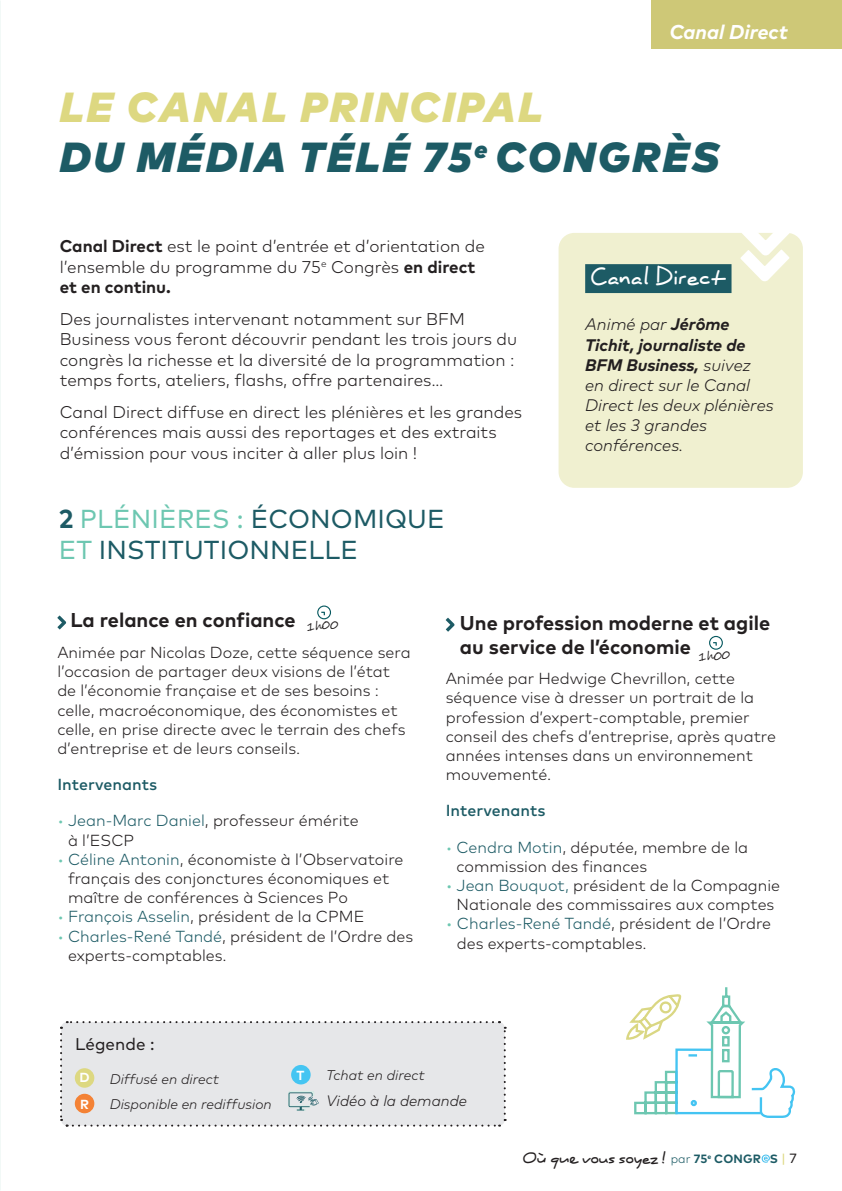
<style>
.page{position:relative;width:842px;height:1191px;background:#fff}
.page>*{position:absolute;margin:0;border:0;box-sizing:border-box;transform-origin:0 0}
.t1{font:italic 900 42px/50.4px "Mark Pro";letter-spacing:.065em;color:#1d5b65}
.t2{font:26px/31.2px "Mark Pro";letter-spacing:.005em;color:#1d5b65}
.t3{font:italic 22.4px "Sys Falso";color:#fff}
.t4{font:700 20px/24px "Mark Pro";color:#231f20}
.t5{font:italic 700 20px "Mark Pro";color:#fff}
.t6{font:300 17px/20.4px "Mark Pro";color:#231f20}
.t7{font:17px "Mark Pro";color:#231f20}
.t8{font:italic 300 16.8px/20px "Mark Pro";color:#231f20}
.t9{font:300 16px/19.2px "Mark Pro";color:#231f20}
.t10{font:500 16px "Mark Pro";color:#1d5b65}
.t11{font:italic 15.2px "Sys Falso";color:#231f20}
.t12{font:italic 300 15.2px "Mark Pro";color:#231f20}
.t13{font:italic 300 14px "Mark Pro";color:#231f20}
.t14{font:700 13.2px "Mark Pro";color:#fff}
.t15{font:11.2px "Segoe Script";color:#231f20}
.s1{color:#ddd881}
.s2{font-weight:700}
.s3{color:#6dc7b1}
.s4{font-size:15.2px;color:#6dc7b1}
.s5{color:#1d5b65}
.s6{font-family:"Mark Pro";font-weight:300;font-style:normal;font-size:12px;color:#1d5b65}
.s7{font-family:"Mark Pro";font-weight:700;font-style:normal;font-size:12px;color:#1d5b65}
.s8{font-family:"Mark Pro";font-style:normal;font-size:13.4px;color:#ddd983}
.s9{font-family:"Mark Pro";font-style:normal;font-size:13.4px}
</style>
<div class="page">
<svg style="left:762px;top:1154px;width:8px;height:8px"></svg>
<div style="left:652px;top:0;width:190px;height:49px;background:#cec877"></div>
<svg style="left:57px;top:615px;width:9px;height:14px"></svg>
<div style="left:558px;top:233px;width:245px;height:255px;background:#f0f0d0;border-radius:16px"></div>
<div style="left:585px;top:264px;width:146px;height:29px;background:#1d5b65"></div>
<svg style="left:740px;top:233px;width:50px;height:49px"></svg>
<svg style="left:446px;top:617px;width:9px;height:14px"></svg>
<svg style="left:626px;top:987px;width:170px;height:131px"></svg>
<svg style="left:317px;top:605px;width:14px;height:14px"></svg>
<svg style="left:709px;top:636px;width:14px;height:13px"></svg>
<svg style="left:60px;top:1021px;width:447px;height:106px;background:#e2e3e5"></svg>
<p class="t5" style="left:669px;top:17px;width:120px">Canal Direct</p>
<h1 class="t1" style="left:60px;top:78px;width:661px"><span class="s1">LE CANAL PRINCIPAL<br></span>DU MÉDIA TÉLÉ 75<sup>e</sup> CONGRÈS</h1>
<p class="t6" style="left:60px;top:235px;width:427px"><span class="s2">Canal Direct</span> est le point d’entrée et d’orientation de l’ensemble du programme du 75<sup>e</sup> Congrès <span class="s2">en direct et en continu.</span></p>
<p class="t6" style="left:60px;top:307px;width:459px">Des journalistes intervenant notamment sur BFM Business vous feront découvrir pendant les trois jours du congrès la richesse et la diversité de la programmation : temps forts, ateliers, flashs, offre partenaires…</p>
<p class="t6" style="left:60px;top:400px;width:464px">Canal Direct diffuse en direct les plénières et les grandes conférences mais aussi des reportages et des extraits d’émission pour vous inciter à aller plus loin !</p>
<h2 class="t2" style="left:59px;top:501px;width:388px"><span class="s2">2</span> <span class="s3">PLÉNIÈRES :</span> ÉCONOMIQUE<br><span class="s3">ET</span> INSTITUTIONNELLE</h2>
<h3 class="t3" style="left:591px;top:261px;width:137px">Canal Direct</h3>
<p class="t8" style="left:585px;top:313px;width:190px">Animé par <span class="s2">Jérôme<br>Tichit, journaliste de<br>BFM Business,</span> suivez en direct sur le Canal<br>Direct les deux plénières et les 3 grandes conférences.</p>
<p class="t4" style="left:70px;top:606px;width:227px">La relance en confiance</p>
<p class="t9" style="left:57px;top:641px;width:355px">Animée par Nicolas Doze, cette séquence sera l’occasion de partager deux visions de l’état de l’économie française et de ses besoins : celle, macroéconomique, des économistes et celle, en prise directe avec le terrain des chefs d’entreprise et de leurs conseils.</p>
<p class="t10" style="left:57px;top:772px;width:101px">Intervenants</p>
<p class="t9" style="left:68px;top:810px;width:292px;text-indent:-11px"><span class="s4">•</span> <span class="s5">Jean-Marc Daniel</span>, professeur émérite à l’ESCP</p>
<p class="t9" style="left:68px;top:848px;width:337px;text-indent:-11px"><span class="s4">•</span> <span class="s5">Céline Antonin</span>, économiste à l’Observatoire français des conjonctures économiques et maître de conférences à Sciences Po</p>
<p class="t9" style="left:57px;top:906px;width:309px"><span class="s4">•</span> <span class="s5">François Asselin</span>, président de la CPME</p>
<p class="t9" style="left:68px;top:925px;width:347px;text-indent:-11px"><span class="s4">•</span> <span class="s5">Charles-René Tandé</span>, président de l’Ordre des experts-comptables.</p>
<p class="t15" style="left:306px;top:617px;width:33px;rotate:-4deg">1h00</p>
<p class="t4" style="left:460px;top:609px;width:312px">Une profession moderne et agile au service de l’économie</p>
<p class="t9" style="left:446px;top:667px;width:332px">Animée par Hedwige Chevrillon, cette séquence vise à dresser un portrait de la profession d’expert-comptable, premier conseil des chefs d’entreprise, après quatre années intenses dans un environnement mouvementé.</p>
<p class="t10" style="left:446px;top:798px;width:101px">Intervenants</p>
<p class="t9" style="left:456px;top:836px;width:293px;text-indent:-11px"><span class="s4">•</span> <span class="s5">Cendra Motin</span>, députée, membre de la commission des finances</p>
<p class="t9" style="left:446px;top:874px;width:336px;text-align:center"><span class="s3">•</span> <span class="s5">Jean Bouquot,</span> président de la Compagnie<br>Nationale des commissaires aux comptes</p>
<p class="t9" style="left:457px;top:913px;width:316px;text-indent:-11px"><span class="s3">•</span> <span class="s5">Charles-René Tandé</span>, président de l’Ordre des experts-comptables.</p>
<p class="t15" style="left:698px;top:648px;width:33px;rotate:-4deg">1h00</p>
<p class="t7" style="left:75px;top:1031px;width:81px">Légende :</p>
<p class="t14" style="left:79px;top:1067px;width:12px">D</p>
<p class="t13" style="left:110px;top:1068px;width:111px">Diffusé en direct</p>
<p class="t14" style="left:80px;top:1094px;width:10px">R</p>
<p class="t13" style="left:110px;top:1093px;width:163px">Disponible en rediffusion</p>
<p class="t14" style="left:297px;top:1065px;width:9px">T</p>
<p class="t13" style="left:326px;top:1064px;width:100px">Tchat en direct</p>
<p class="t12" style="left:326px;top:1089px;width:142px">Vidéo à la demande</p>
<p class="t11" style="left:523px;top:1147px;width:275px">Où que vous soyez ! <span class="s6">par</span> <span class="s7">75</span><sup>e</sup> <span class="s7">CONGR S</span> <span class="s8">|</span> <span class="s9">7</span></p>
</div>
